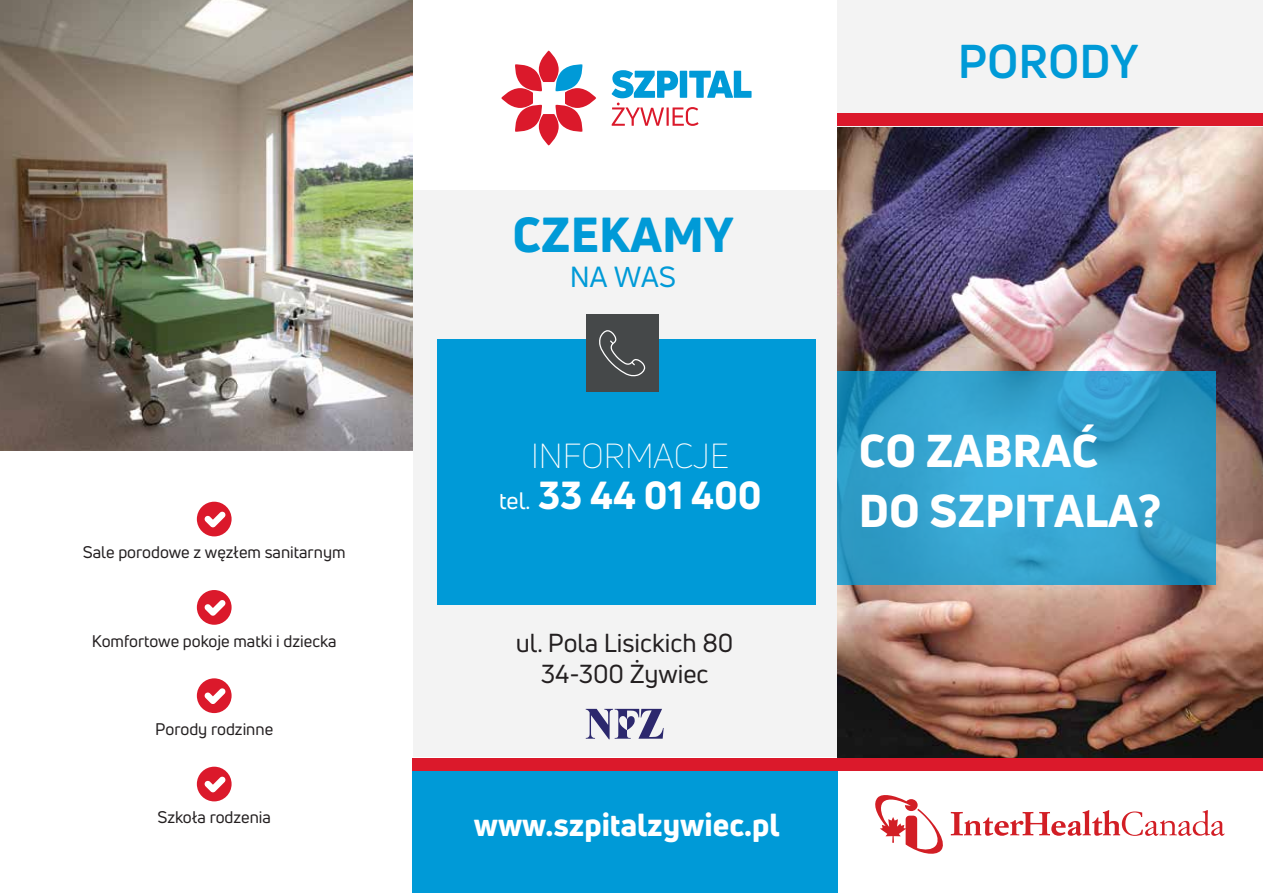
<style>
.page{position:relative;width:1263px;height:893px;background:#fff}
.page>*{position:absolute;margin:0;border:0;box-sizing:border-box;transform-origin:0 0}
.t1{font:800 48.15px "Uni Neue";color:#009ad7}
.t2{font:700 46.5px "Uni Neue";color:#009ad7}
.t3{font:800 45px/60px "Uni Neue";color:#fff}
.t4{font:800 38.25px "Uni Neue";color:#fff}
.t5{font:300 34.05px "Uni Neue";color:#fff}
.t6{font:800 31.2px "Uni Neue";color:#fff}
.t7{font:28.5px "Uni Neue";color:#009ad7}
.t8{font:25.5px/30.6px "Uni Neue";color:#231f20;text-align:center}
.t9{font:16.5px "Uni Neue";color:#231f20}
.s1{font-weight:400;font-size:23.4px}
</style>
<div class="page">
<div style="left:413px;top:190px;width:425px;height:567px;background:#f3f3f3"></div>
<img style="left:838px;top:126px;width:425px;height:632px">
<div style="left:437px;top:339px;width:379px;height:265px;background:#009ad7"></div>
<div style="left:587px;top:314px;width:72px;height:78px;background:#454849"></div>
<svg style="left:501px;top:51px;width:95px;height:95px"></svg>
<svg style="left:612px;top:70px;width:139px;height:56px"></svg>
<div style="left:412px;top:764px;width:426px;height:129px;background:#009ad7"></div>
<div style="left:838px;top:0;width:425px;height:126px;background:#f3f3f3"></div>
<div style="left:838px;top:113px;width:425px;height:13px;background:#db192b"></div>
<svg style="left:875px;top:795px;width:349px;height:59px"></svg>
<div style="left:412px;top:758px;width:851px;height:13px;background:#db192b"></div>
<svg style="left:599px;top:330px;width:46px;height:46px"></svg>
<svg style="left:586px;top:709px;width:78px;height:30px"></svg>
<img style="left:0;top:0;width:413px;height:451px">
<div style="left:197px;top:502px;width:35px;height:34px;background:#db192b;border-radius:50%"></div>
<svg style="left:204px;top:511px;width:22px;height:17px"></svg>
<div style="left:197px;top:590px;width:35px;height:35px;background:#db192b;border-radius:50%"></div>
<svg style="left:204px;top:600px;width:22px;height:16px"></svg>
<div style="left:197px;top:678px;width:35px;height:35px;background:#db192b;border-radius:50%"></div>
<svg style="left:204px;top:688px;width:22px;height:16px"></svg>
<div style="left:197px;top:767px;width:35px;height:34px;background:#db192b;border-radius:50%"></div>
<svg style="left:204px;top:776px;width:22px;height:17px"></svg>
<svg style="left:838px;top:371px;width:378px;height:214px;background:#32a0cb"></svg>
<p class="t9" style="left:83px;top:542px;width:264px">Sale porodowe z węzłem sanitarnym</p>
<p class="t9" style="left:92px;top:630px;width:246px">Komfortowe pokoje matki i dziecka</p>
<p class="t9" style="left:155px;top:719px;width:120px">Porody rodzinne</p>
<p class="t9" style="left:157px;top:807px;width:115px">Szkoła rodzenia</p>
<h1 class="t1" style="left:512px;top:203px;width:223px">CZEKAMY</h1>
<h3 class="t7" style="left:570px;top:259px;width:108px">NA WAS</h3>
<h3 class="t5" style="left:531px;top:435px;width:200px">INFORMACJE</h3>
<h3 class="t4" style="left:499px;top:470px;width:264px"><span class="s1">tel.</span> 33 44 01 400</h3>
<h3 class="t8" style="left:516px;top:628px;width:219px">ul. Pola Lisickich 80<br>34-300 Żywiec</h3>
<h3 class="t6" style="left:474px;top:804px;width:307px">www.szpitalzywiec.pl</h3>
<h2 class="t2" style="left:958px;top:32px;width:182px">PORODY</h2>
<h3 class="t3" style="left:859px;top:420px;width:304px">CO ZABRAĆ<br>DO SZPITALA?</h3>
</div>
